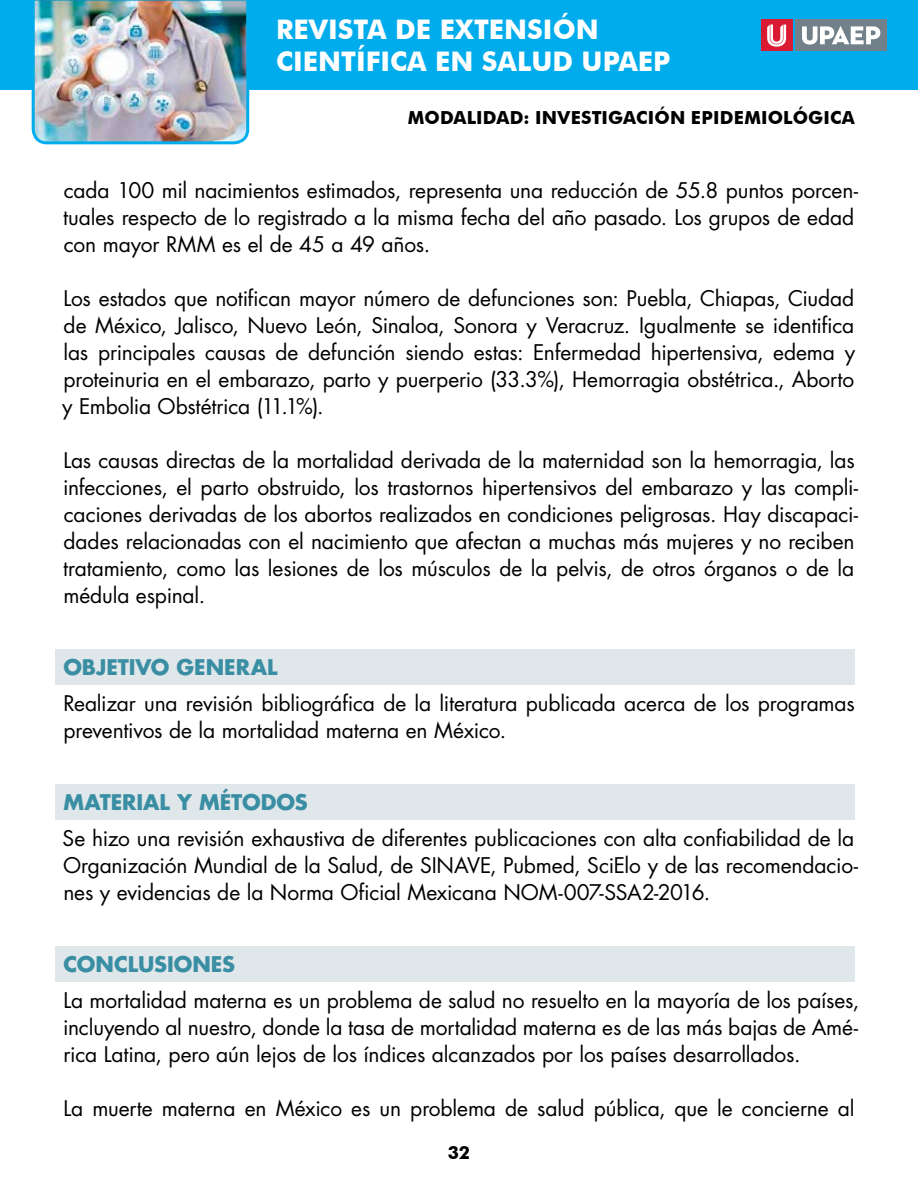
<style>
.page{position:relative;width:918px;height:1188px;background:#fff}
.page>*{position:absolute;margin:0;border:0;box-sizing:border-box;transform-origin:0 0}
.t1{font:700 27px/32.4px "Futura BT";color:#fff}
.t2{font:21px/27px "Futura Std";letter-spacing:-.01em;color:#000}
.t3{font:700 21px "Futura Std";color:#3a8ea3}
.t4{font:700 18px "Futura BT";letter-spacing:.005em;color:#000}
</style>
<div class="page">
<div style="left:0;top:0;width:918px;height:90px;background:#00aceb"></div>
<img style="left:31px;top:0;width:219px;height:145px">
<div style="left:796px;top:20px;width:91px;height:31px;background:#72808a"></div>
<svg style="left:802px;top:26px;width:78px;height:19px"></svg>
<div style="left:761px;top:20px;width:31px;height:31px;background:#da1a32"></div>
<svg style="left:767px;top:25px;width:19px;height:22px"></svg>
<div style="left:56px;top:649px;width:799px;height:36px;background:#e0e7eb"></div>
<div style="left:56px;top:784px;width:799px;height:36px;background:#e0e7eb"></div>
<div style="left:56px;top:946px;width:799px;height:36px;background:#e0e7eb"></div>
<p class="t1" style="left:276px;top:13px;width:396px">REVISTA DE EXTENSIÓN<br>CIENTÍFICA EN SALUD UPAEP</p>
<p class="t4" style="left:408px;top:107px;width:449px">MODALIDAD: INVESTIGACIÓN EPIDEMIOLÓGICA</p>
<p class="t2" style="left:63px;top:177px;width:796px">cada 100 mil nacimientos estimados, representa una reducción de 55.8 puntos porcen&shy;tuales respecto de lo registrado a la misma fecha del año pasado. Los grupos de edad con mayor RMM es el de 45 a 49 años.</p>
<p class="t2" style="left:62px;top:285px;width:794px;text-align:justify">Los estados que notifican mayor número de defunciones son: Puebla, Chiapas, Ciudad de México, Jalisco, Nuevo León, Sinaloa, Sonora y Veracruz. Igualmente se identifica las principales causas de defunción siendo estas: Enfermedad hipertensiva, edema y proteinuria en el embarazo, parto y puerperio (33.3%), Hemorragia obstétrica., Aborto y Embolia Obstétrica (11.1%).</p>
<p class="t2" style="left:63px;top:447px;width:797px">Las causas directas de la mortalidad derivada de la maternidad son la hemorragia, las infecciones, el parto obstruido, los trastornos hipertensivos del embarazo y las compli&shy;caciones derivadas de los abortos realizados en condiciones peligrosas. Hay discapaci&shy;dades relacionadas con el nacimiento que afectan a muchas más mujeres y no reciben tratamiento, como las lesiones de los músculos de la pelvis, de otros órganos o de la médula espinal.</p>
<p class="t3" style="left:63px;top:653px;width:216px">OBJETIVO GENERAL</p>
<p class="t2" style="left:63px;top:690px;width:793px">Realizar una revisión bibliográfica de la literatura publicada acerca de los programas preventivos de la mortalidad materna en México.</p>
<p class="t3" style="left:64px;top:788px;width:246px">MATERIAL Y MÉTODOS</p>
<p class="t2" style="left:63px;top:825px;width:797px">Se hizo una revisión exhaustiva de diferentes publicaciones con alta confiabilidad de la<br>Organización Mundial de la Salud, de SINAVE, Pubmed, SciElo y de las recomendacio&shy;nes y evidencias de la Norma Oficial Mexicana NOM-007-SSA2-2016.</p>
<p class="t3" style="left:63px;top:950px;width:173px">CONCLUSIONES</p>
<p class="t2" style="left:63px;top:987px;width:798px;text-align:justify">La mortalidad materna es un problema de salud no resuelto en la mayoría de los países, incluyendo al nuestro, donde la tasa de mortalidad materna es de las más bajas de Amé&shy;rica Latina, pero aún lejos de los índices alcanzados por los países desarrollados.</p>
<p class="t2" style="left:63px;top:1095px;width:793px">La muerte materna en México es un problema de salud pública, que le concierne al</p>
<p class="t4" style="left:448px;top:1142px;width:24px">32</p>
</div>
